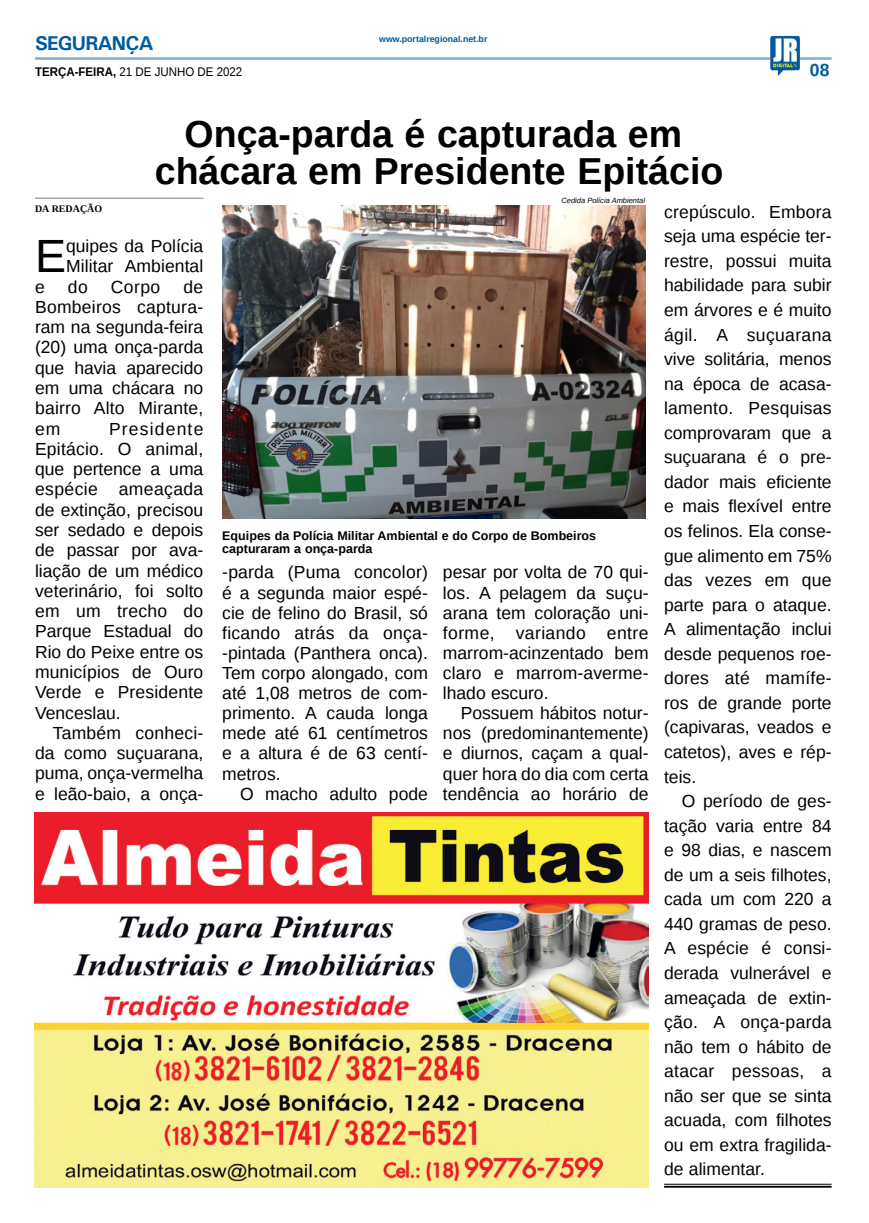
<style>
.page{position:relative;width:869px;height:1223px;background:#fff}
.page>*{position:absolute;margin:0;border:0;box-sizing:border-box;transform-origin:0 0}
.MATÉRIA{font:46.62px "Liberation Sans";color:#000}
.TÍTULO{font:700 37.5px "Liberation Sans";color:#000}
.TITULO_PG{font:700 20px "Univers";letter-spacing:-.04em;color:#005a9e}
.MATÉRIA-2{font:17.5px/24.5px "Liberation Sans";color:#000;text-align:justify}
.TÍTULO-2{font:700 17.5px "Liberation Sans";color:#005a9e}
.LEGENDA{font:700 12.5px "Liberation Sans";color:#000}
.DATA_PG{font:12.5px "Liberation Sans";color:#000;scale:.92 1}
.CRÉDITO_NOME{font:700 10px "Liberation Serif";color:#000}
.DATA_PG-2{font:700 8.75px "Liberation Sans";color:#005a9e}
.CRÉDITO_FOTO{font:italic 7.5px "Liberation Sans";color:#000}
.s1{font-weight:700}
</style>
<div class="page">
<hr style="left:35px;top:57px;width:796px;height:3px;background:#005a9e">
<img style="left:769px;top:36px;width:30px;height:40px">
<img style="left:35px;top:812px;width:613px;height:375px">
<hr style="left:663px;top:1183px;width:168px;height:1px;background:#000">
<hr style="left:663px;top:1185px;width:168px;height:2px;background:#000">
<img style="left:222px;top:205px;width:422px;height:313px">
<hr style="left:35px;top:198px;width:168px;height:1px;background:#939598">
<p class="TITULO_PG" style="left:35px;top:31px;width:120px">SEGURANÇA</p>
<p class="DATA_PG" style="left:35px;top:65px;width:227px"><span class="s1">TERÇA-FEIRA,</span> 21 DE JUNHO DE 2022</p>
<p class="DATA_PG-2" style="left:379px;top:33px;width:110px">www.portalregional.net.br</p>
<p class="TÍTULO" style="left:184px;top:108px;width:499px">Onça-parda é capturada em</p>
<p class="TÍTULO" style="left:155px;top:146px;width:569px">chácara em Presidente Epitácio</p>
<p class="TÍTULO-2" style="left:809px;top:58px;width:21px">08</p>
<p class="CRÉDITO_NOME" style="left:35px;top:202px;width:69px">DA REDAÇÃO</p>
<p class="MATÉRIA" style="left:35px;top:230px;width:33px">E</p>
<p class="MATÉRIA-2" style="left:66px;top:237px;width:139px;line-height:20px">quipes da Polícia<br>Militar Ambiental</p>
<p class="MATÉRIA-2" style="left:35px;top:275px;width:11px">e</p>
<p class="MATÉRIA-2" style="left:68px;top:275px;width:21px">do</p>
<p class="MATÉRIA-2" style="left:111px;top:275px;width:51px">Corpo</p>
<p class="MATÉRIA-2" style="left:35px;top:277px;width:170px;line-height:20.2px;text-indent:148px">de Bombeiros captura&shy;ram na segunda-feira (20) uma onça-parda que havia aparecido em uma chácara no bairro Alto Mirante, em</p>
<p class="MATÉRIA-2" style="left:35px;top:419px;width:170px;line-height:20.2px;text-indent:74px">Presidente Epitácio. O animal, que pertence a uma espécie ameaçada de extinção, precisou ser sedado e depois de passar por ava&shy;liação de um médico veterinário, foi solto em um trecho do Parque Estadual do Rio do Peixe entre os municípios de Ouro Verde e Presidente Venceslau.</p>
<p class="MATÉRIA-2" style="left:35px;top:723px;width:170px;line-height:20.2px;text-indent:18px">Também conheci&shy;da como suçuarana, puma, onça-vermelha e leão-baio, a onça-</p>
<p class="CRÉDITO_FOTO" style="left:561px;top:196px;width:85px">Cedida Polícia Ambiental</p>
<p class="LEGENDA" style="left:222px;top:526px;width:375px">Equipes da Polícia Militar Ambiental e do Corpo de Bombeiros</p>
<p class="LEGENDA" style="left:222px;top:540px;width:152px">capturaram a onça-parda</p>
<p class="MATÉRIA-2" style="left:222px;top:563px;width:207px;line-height:20.1px">-parda (Puma concolor) é a segunda maior espé&shy;cie de felino do Brasil, só ficando atrás da onça--pintada (Panthera onca).<br>Tem corpo alongado, com até 1,08 metros de com&shy;primento. A cauda longa mede até 61 centímetros e a altura é de 63 centí&shy;metros.</p>
<p class="MATÉRIA-2" style="left:240px;top:782px;width:189px">O macho adulto pode</p>
<p class="MATÉRIA-2" style="left:442px;top:563px;width:207px;line-height:20.1px">pesar por volta de 70 qui&shy;los. A pelagem da suçu&shy;arana tem coloração uni&shy;forme, variando entre marrom-acinzentado bem claro e marrom-averme&shy;lhado escuro.</p>
<p class="MATÉRIA-2" style="left:442px;top:703px;width:207px;line-height:20.1px;text-indent:18px">Possuem hábitos notur&shy;nos (predominantemente) e diurnos, caçam a qual&shy;quer hora do dia com certa tendência ao horário de</p>
<p class="MATÉRIA-2" style="left:663px;top:200px;width:169px">crepúsculo. Embora seja uma espécie ter&shy;restre, possui muita habilidade para subir em árvores e é muito ágil. A suçuarana vive solitária, menos na época de acasa&shy;lamento. Pesquisas comprovaram que a suçuarana é o pre&shy;dador mais eficiente e mais flexível entre os felinos. Ela conse&shy;gue alimento em 75% das vezes em que parte para o ataque.<br>A alimentação inclui desde pequenos roe&shy;dores até mamífe&shy;ros de grande porte (capivaras, veados e catetos), aves e rép&shy;teis.</p>
<p class="MATÉRIA-2" style="left:663px;top:789px;width:169px;text-indent:18px">O período de ges&shy;tação varia entre 84 e 98 dias, e nascem de um a seis filhotes, cada um com 220 a 440 gramas de peso.<br>A espécie é consi&shy;derada vulnerável e ameaçada de extin&shy;ção. A onça-parda não tem o hábito de atacar pessoas, a não ser que se sinta acuada, com filhotes ou em extra fragilida&shy;de alimentar.</p>
</div>
